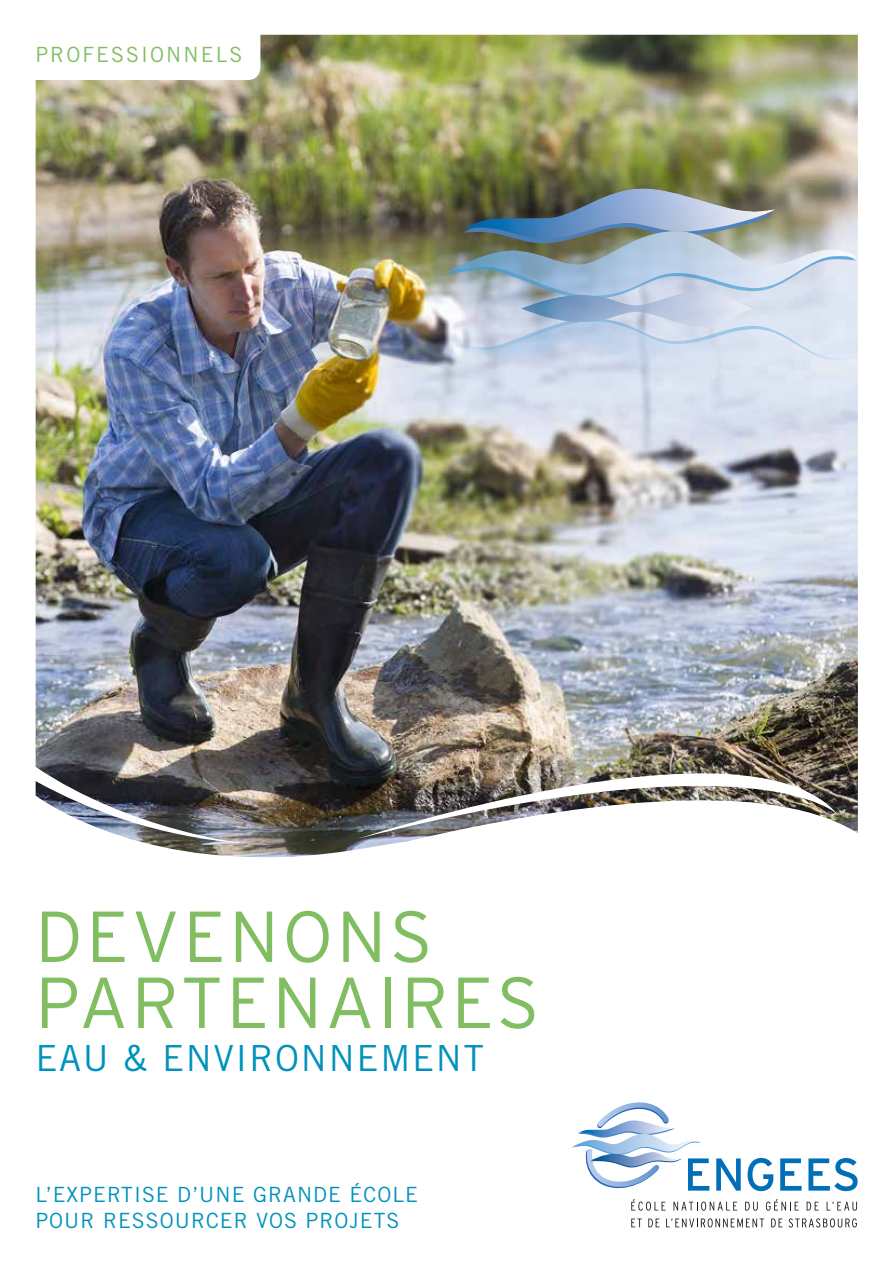
<style>
.page{position:relative;width:893px;height:1263px;background:#fff}
.page>*{position:absolute;margin:0;border:0;box-sizing:border-box;transform-origin:0 0}
.t1{font:300 72px/66px "Interstate";letter-spacing:.05em;color:#81be61}
.t2{font:36px "Trade Gothic LT Std";letter-spacing:.05em;color:#0092bc}
.t3{font:21px/25.2px "Trade Gothic LT Std";letter-spacing:.05em;color:#0092bc}
.t4{font:21px "Trade Gothic LT Std";letter-spacing:.1em;color:#81be61}
</style>
<div class="page">
<img style="left:36px;top:35px;width:822px;height:822px">
<svg style="left:716px;top:1158px;width:25px;height:32px"></svg>
<svg style="left:748px;top:1158px;width:25px;height:33px"></svg>
<svg style="left:780px;top:1158px;width:22px;height:32px"></svg>
<svg style="left:808px;top:1158px;width:50px;height:33px"></svg>
<svg style="left:572px;top:1102px;width:137px;height:89px"></svg>
<svg style="left:631px;top:1199px;width:34px;height:12px"></svg>
<svg style="left:673px;top:1201px;width:64px;height:10px"></svg>
<svg style="left:745px;top:1202px;width:13px;height:9px"></svg>
<svg style="left:766px;top:1199px;width:32px;height:12px"></svg>
<svg style="left:807px;top:1202px;width:11px;height:8px"></svg>
<svg style="left:827px;top:1202px;width:30px;height:9px"></svg>
<svg style="left:631px;top:1218px;width:11px;height:9px"></svg>
<svg style="left:648px;top:1218px;width:11px;height:9px"></svg>
<svg style="left:666px;top:1218px;width:98px;height:9px"></svg>
<svg style="left:771px;top:1218px;width:11px;height:9px"></svg>
<svg style="left:789px;top:1218px;width:68px;height:9px"></svg>
<svg style="left:36px;top:35px;width:224px;height:45px"></svg>
<img style="left:442px;top:189px;width:415px;height:196px">
<p class="t4" style="left:35px;top:42px;width:208px">PROFESSIONNELS</p>
<h1 class="t1" style="left:35px;top:903px;width:505px">DEVENONS<br>PARTENAIRES</h1>
<h2 class="t2" style="left:35px;top:1036px;width:450px">EAU &amp; ENVIRONNEMENT</h2>
<p class="t3" style="left:35px;top:1182px;width:384px">L’EXPERTISE D’UNE GRANDE ÉCOLE<br>POUR RESSOURCER VOS PROJETS</p>
</div>
